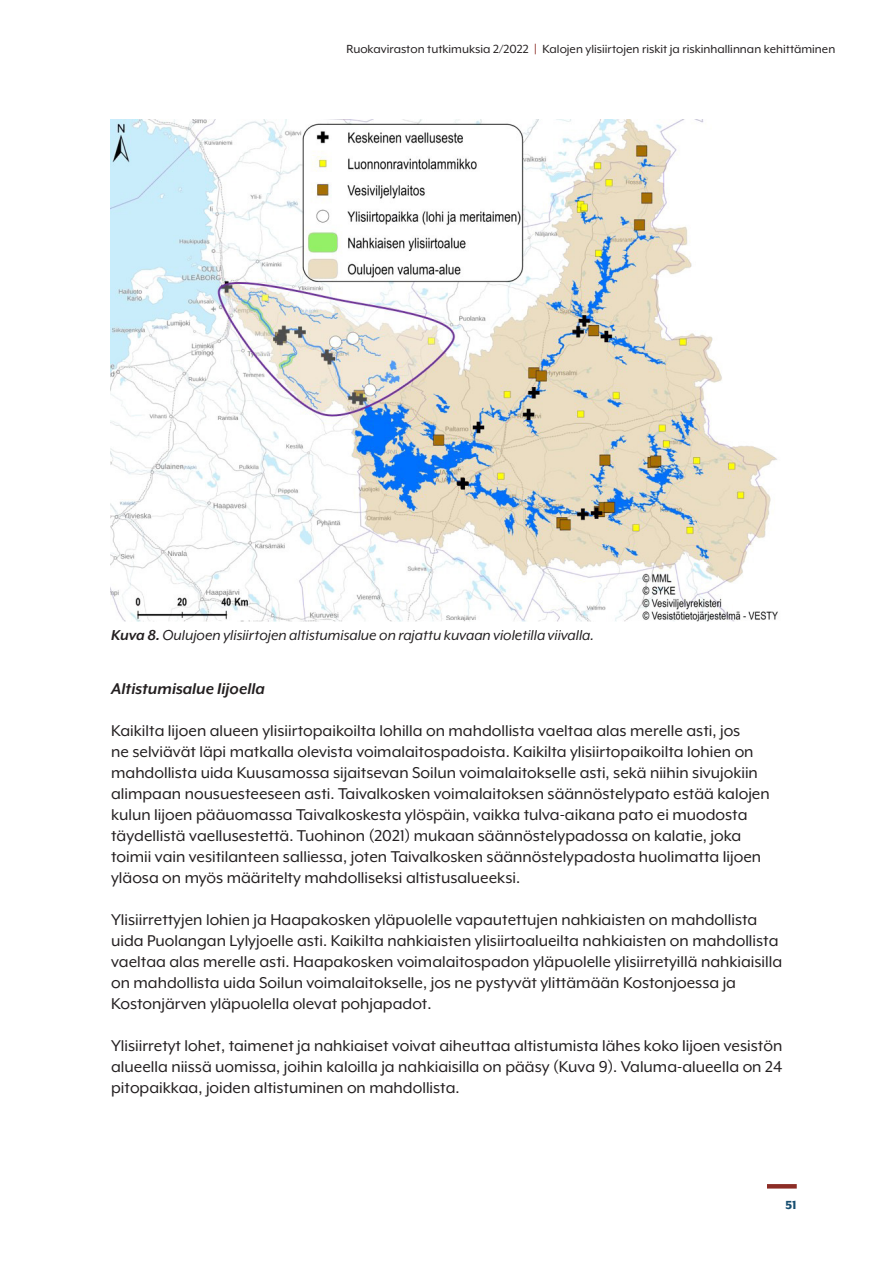
<style>
.page{position:relative;width:893px;height:1263px;background:#fff}
.page>*{position:absolute;margin:0;border:0;box-sizing:border-box;transform-origin:0 0}
.Leipäteksti{font:18px/21px "Mr Eaves XL Mod OT";color:#231f20}
.Alaotsikko_2{font:italic 700 18px "Mr Eaves XL Mod OT";color:#231f20}
.Taulukko_Kaavio_Kuva{font:italic 16.5px "Mr Eaves XL Mod OT";color:#231f20}
.t1{font:13.5px "Mr Eaves XL Mod OT";color:#231f20}
.t2{font:800 13.5px "Mr Eaves XL Mod OT";color:#184f71}
.s1{font-weight:900;color:#8c2d26}
.s2{font-weight:700}
</style>
<div class="page">
<svg style="left:767px;top:1184px;width:30px;height:4px"></svg>
<img style="left:111px;top:119px;width:667px;height:502px">
<p class="t1" style="left:346px;top:43px;width:490px">Ruokaviraston tutkimuksia 2/2022 <span class="s1">|</span> Kalojen ylisiirtojen riskit ja riskinhallinnan kehittäminen</p>
<p class="Taulukko_Kaavio_Kuva" style="left:111px;top:627px;width:485px"><span class="s2">Kuva 8.</span> Oulujoen ylisiirtojen altistumisalue on rajattu kuvaan violetilla viivalla.</p>
<p class="Alaotsikko_2" style="left:111px;top:679px;width:155px">Altistumisalue Iijoella</p>
<p class="Leipäteksti" style="left:111px;top:720px;width:660px">Kaikilta Iijoen alueen ylisiirtopaikoilta lohilla on mahdollista vaeltaa alas merelle asti, jos<br>ne selviävät läpi matkalla olevista voimalaitospadoista. Kaikilta ylisiirtopaikoilta lohien on mahdollista uida Kuusamossa sijaitsevan Soilun voimalaitokselle asti, sekä niihin sivujokiin alimpaan nousuesteeseen asti. Taivalkosken voimalaitoksen säännöstelypato estää kalojen kulun Iijoen pääuomassa Taivalkoskesta ylöspäin, vaikka tulva-aikana pato ei muodosta täydellistä vaellusestettä. Tuohinon (2021) mukaan säännöstelypadossa on kalatie, joka toimii vain vesitilanteen salliessa, joten Taivalkosken säännöstelypadosta huolimatta Iijoen yläosa on myös määritelty mahdolliseksi altistusalueeksi.</p>
<p class="Leipäteksti" style="left:111px;top:909px;width:673px">Ylisiirrettyjen lohien ja Haapakosken yläpuolelle vapautettujen nahkiaisten on mahdollista uida Puolangan Lylyjoelle asti. Kaikilta nahkiaisten ylisiirtoalueilta nahkiaisten on mahdollista vaeltaa alas merelle asti. Haapakosken voimalaitospadon yläpuolelle ylisiirretyillä nahkiaisilla on mahdollista uida Soilun voimalaitokselle, jos ne pystyvät ylittämään Kostonjoessa ja Kostonjärven yläpuolella olevat pohjapadot.</p>
<p class="Leipäteksti" style="left:111px;top:1035px;width:673px;text-align:justify">Ylisiirretyt lohet, taimenet ja nahkiaiset voivat aiheuttaa altistumista lähes koko Iijoen vesistön alueella niissä uomissa, joihin kaloilla ja nahkiaisilla on pääsy (Kuva 9). Valuma-alueella on 24 pitopaikkaa, joiden altistuminen on mahdollista.</p>
<p class="t2" style="left:785px;top:1198px;width:13px">51</p>
</div>
